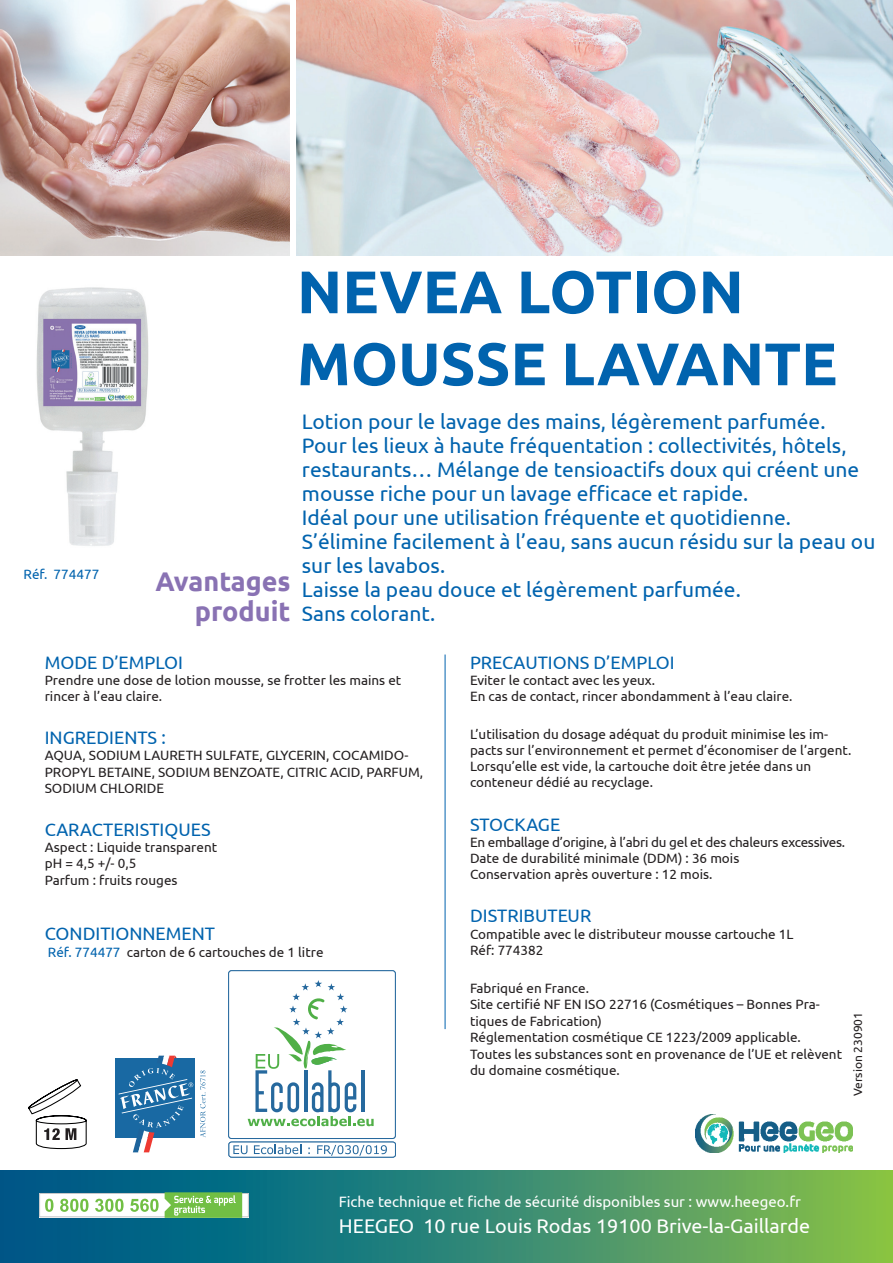
<style>
.page{position:relative;width:893px;height:1263px;background:#fff}
.page>*{position:absolute;margin:0;border:0;box-sizing:border-box;transform-origin:0 0}
.t1{font:700 60px/72px "Ubuntu";color:#0163ae}
.t2{font:700 27px/30px "Ubuntu";color:#8972b3;text-align:right}
.t3{font:21px/24px "Ubuntu";color:#0163ae}
.t4{font:19.8px "Ubuntu";color:#fff}
.t5{font:18px "Ubuntu";color:#0163ae}
.t6{font:15px "Ubuntu";color:#fff}
.t7{font:13.5px/16.2px "Ubuntu";color:#231f20}
.t8{font:13.5px "Ubuntu";color:#0163ae}
.t9{font:12px "Ubuntu";color:#231f20}
.s1{color:#0163ae}
</style>
<div class="page">
<hr style="left:445px;top:654px;width:1px;height:375px;background:#0163ae">
<img style="left:297px;top:0;width:596px;height:255px">
<div style="left:0;top:1170px;width:893px;height:93px;background:linear-gradient(to right,#005194,#82be50)"></div>
<svg style="left:39px;top:1192px;width:210px;height:26px"></svg>
<img style="left:695px;top:1114px;width:158px;height:38px">
<div style="left:116px;top:1058px;width:79px;height:79px;background:#1969a3"></div>
<svg style="left:119px;top:1056px;width:74px;height:96px"></svg>
<svg style="left:200px;top:1070px;width:6px;height:67px"></svg>
<svg style="left:28px;top:1079px;width:59px;height:70px"></svg>
<img style="left:0;top:0;width:289px;height:255px">
<img style="left:36px;top:287px;width:113px;height:259px">
<div style="left:228px;top:970px;width:168px;height:169px;border:1px solid #26699e;border-radius:3px"></div>
<svg style="left:248px;top:980px;width:126px;height:146px"></svg>
<hr style="left:361px;top:1070px;width:3px;height:42px;background:#26699e">
<svg style="left:228px;top:1141px;width:168px;height:17px"></svg>
<p class="t8" style="left:24px;top:566px;width:77px">Réf. 774477</p>
<h2 class="t2" style="left:155px;top:566px;width:137px">Avantages produit</h2>
<h1 class="t1" style="left:297px;top:255px;width:542px">NEVEA LOTION<br>MOUSSE LAVANTE</h1>
<p class="t3" style="left:302px;top:409px;width:575px">Lotion pour le lavage des mains, légèrement parfumée.<br>Pour les lieux à haute fréquentation : collectivités, hôtels, restaurants… Mélange de tensioactifs doux qui créent une mousse riche pour un lavage efficace et rapide.<br>Idéal pour une utilisation fréquente et quotidienne.<br>S’élimine facilement à l’eau, sans aucun résidu sur la peau ou sur les lavabos.<br>Laisse la peau douce et légèrement parfumée.<br>Sans colorant.</p>
<h3 class="t5" style="left:45px;top:651px;width:140px">MODE D’EMPLOI</h3>
<p class="t7" style="left:45px;top:671px;width:358px">Prendre une dose de lotion mousse, se frotter les mains et rincer à l’eau claire.</p>
<h3 class="t5" style="left:45px;top:727px;width:123px">INGREDIENTS :</h3>
<p class="t7" style="left:45px;top:747px;width:380px">AQUA, SODIUM LAURETH SULFATE, GLYCERIN, COCAMIDO-<br>PROPYL BETAINE, SODIUM BENZOATE, CITRIC ACID, PARFUM,<br>SODIUM CHLORIDE</p>
<h3 class="t5" style="left:45px;top:819px;width:167px">CARACTERISTIQUES</h3>
<p class="t7" style="left:45px;top:839px;width:174px">Aspect : Liquide transparent pH = 4,5 +/- 0,5<br>Parfum : fruits rouges</p>
<h3 class="t5" style="left:45px;top:923px;width:172px">CONDITIONNEMENT</h3>
<p class="t7" style="left:48px;top:943px;width:277px"><span class="s1">Réf. 774477</span> carton de 6 cartouches de 1 litre</p>
<h3 class="t5" style="left:470px;top:651px;width:206px">PRECAUTIONS D’EMPLOI</h3>
<p class="t7" style="left:470px;top:671px;width:324px">Eviter le contact avec les yeux.<br>En cas de contact, rincer abondamment à l’eau claire.</p>
<p class="t7" style="left:470px;top:725px;width:383px">L’utilisation du dosage adéquat du produit minimise les im&shy;pacts sur l’environnement et permet d’économiser de l’argent.<br>Lorsqu’elle est vide, la cartouche doit être jetée dans un conteneur dédié au recyclage.</p>
<h3 class="t5" style="left:470px;top:813px;width:92px">STOCKAGE</h3>
<p class="t7" style="left:470px;top:833px;width:377px">En emballage d’origine, à l’abri du gel et des chaleurs excessives.<br>Date de durabilité minimale (DDM) : 36 mois<br>Conservation après ouverture : 12 mois.</p>
<h3 class="t5" style="left:470px;top:905px;width:123px">DISTRIBUTEUR</h3>
<p class="t7" style="left:470px;top:925px;width:325px">Compatible avec le distributeur mousse cartouche 1L<br>Réf: 774382</p>
<p class="t7" style="left:470px;top:979px;width:374px">Fabriqué en France.<br>Site certifié NF EN ISO 22716 (Cosmétiques – Bonnes Pra&shy;tiques de Fabrication)<br>Réglementation cosmétique CE 1223/2009 applicable.<br>Toutes les substances sont en provenance de l’UE et relèvent du domaine cosmétique.</p>
<p class="t9" style="left:850px;top:1096px;width:86px;rotate:-90deg">Version 230901</p>
<p class="t6" style="left:339px;top:1192px;width:464px">Fiche technique et fiche de sécurité disponibles sur : www.heegeo.fr</p>
<h3 class="t4" style="left:339px;top:1214px;width:473px">HEEGEO 10 rue Louis Rodas 19100 Brive-la-Gaillarde</h3>
</div>
